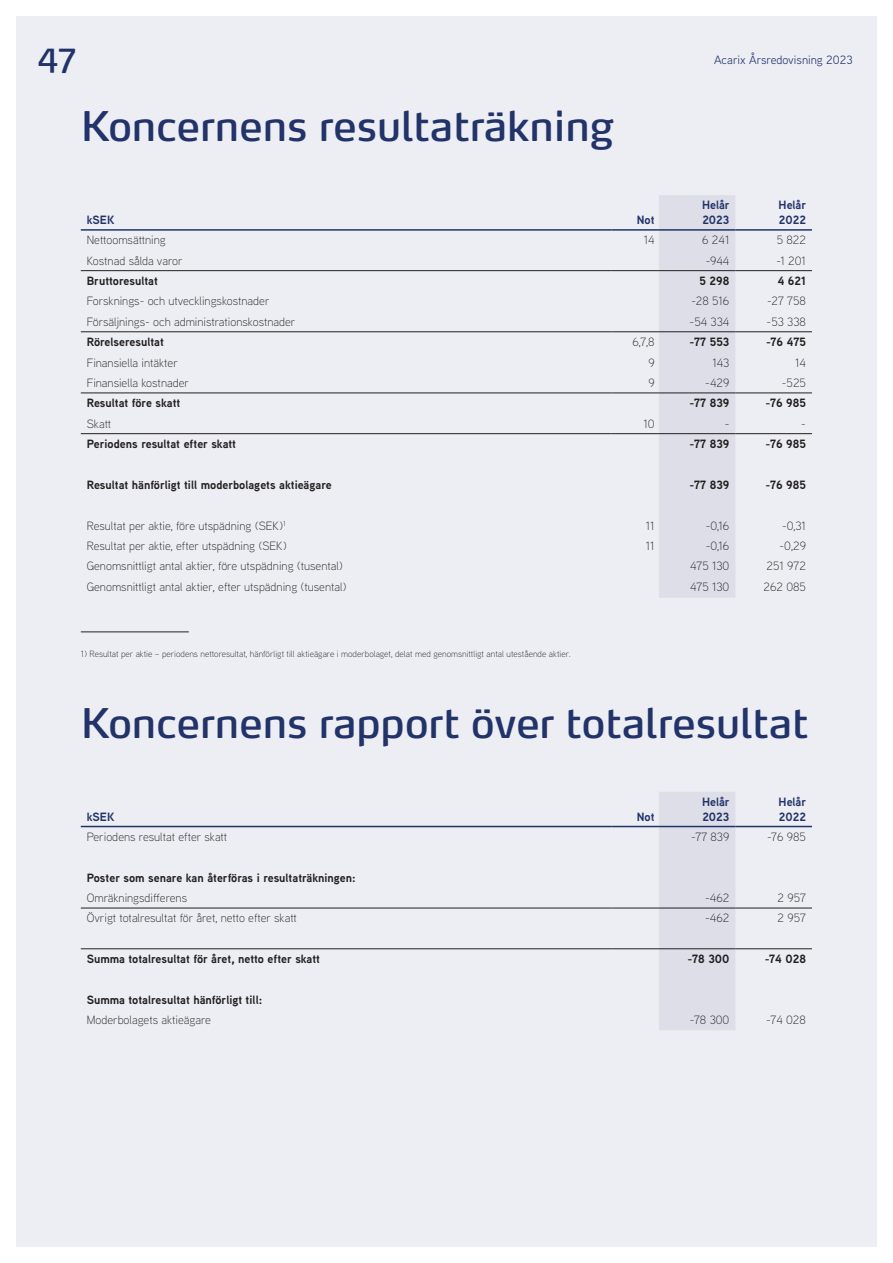
<style>
.page{position:relative;width:893px;height:1263px;background:#fff}
.page>*{position:absolute;margin:0;border:0;box-sizing:border-box;transform-origin:0 0}
.H1_-_Financial{font:40.5px "Max Pro";color:#22336a}
.t1{font:33px "Max Pro";color:#22336a}
.Tabell_Vänster{font:300 12px "Aaux Next";color:#231f20}
.Tabell_Vänster-2{font:700 12px "Aaux Next";color:#231f20}
.Tabell_Höger{font:300 12px "Aaux Next";color:#231f20}
.Tabell_Höger-2{font:700 12px "Aaux Next";color:#231f20}
.Tabell_Höger-3{font:700 12px/14.4px "Aaux Next";color:#22336a}
.t2{font:12px "Aaux Next";color:#22336a}
.Tabell_Vänster-3{font:700 12px "Aaux Next";color:#22336a}
.Not{font:300 9px "Aaux Next";color:#231f20}
</style>
<div class="page">
<div style="left:16px;top:16px;width:861px;height:1231px;background:#edeef3"></div>
<div style="left:659px;top:195px;width:76px;height:403px;background:#dedee8"></div>
<hr style="left:81px;top:270px;width:530px;height:1px;background:#231f20">
<hr style="left:611px;top:270px;width:48px;height:1px;background:#231f20">
<hr style="left:659px;top:270px;width:76px;height:1px;background:#231f20">
<hr style="left:735px;top:270px;width:77px;height:1px;background:#231f20">
<hr style="left:81px;top:331px;width:530px;height:1px;background:#231f20">
<hr style="left:611px;top:331px;width:48px;height:1px;background:#231f20">
<hr style="left:659px;top:331px;width:76px;height:1px;background:#231f20">
<hr style="left:735px;top:331px;width:77px;height:1px;background:#231f20">
<hr style="left:81px;top:393px;width:530px;height:1px;background:#231f20">
<hr style="left:611px;top:393px;width:48px;height:1px;background:#231f20">
<hr style="left:659px;top:393px;width:76px;height:1px;background:#231f20">
<hr style="left:735px;top:393px;width:77px;height:1px;background:#231f20">
<hr style="left:81px;top:433px;width:530px;height:1px;background:#231f20">
<hr style="left:611px;top:433px;width:48px;height:1px;background:#231f20">
<hr style="left:659px;top:433px;width:76px;height:1px;background:#231f20">
<hr style="left:735px;top:433px;width:77px;height:1px;background:#231f20">
<hr style="left:81px;top:229px;width:530px;height:2px;background:#22336a">
<hr style="left:611px;top:229px;width:48px;height:2px;background:#22336a">
<hr style="left:659px;top:229px;width:76px;height:2px;background:#22336a">
<hr style="left:735px;top:229px;width:77px;height:2px;background:#22336a">
<hr style="left:81px;top:632px;width:108px;height:1px;background:#231f20">
<div style="left:659px;top:792px;width:76px;height:238px;background:#dedee8"></div>
<hr style="left:81px;top:826px;width:530px;height:1px;background:#22336a">
<hr style="left:611px;top:826px;width:48px;height:1px;background:#22336a">
<hr style="left:659px;top:826px;width:76px;height:1px;background:#22336a">
<hr style="left:735px;top:826px;width:77px;height:1px;background:#22336a">
<hr style="left:81px;top:908px;width:530px;height:1px;background:#231f20">
<hr style="left:611px;top:908px;width:48px;height:1px;background:#231f20">
<hr style="left:659px;top:908px;width:76px;height:1px;background:#231f20">
<hr style="left:735px;top:908px;width:77px;height:1px;background:#231f20">
<hr style="left:81px;top:948px;width:530px;height:1px;background:#231f20">
<hr style="left:611px;top:948px;width:48px;height:1px;background:#231f20">
<hr style="left:659px;top:948px;width:76px;height:1px;background:#231f20">
<hr style="left:735px;top:948px;width:77px;height:1px;background:#231f20">
<h2 class="t1" style="left:37px;top:25px;width:41px">47</h2>
<p class="t2" style="left:714px;top:52px;width:140px">Acarix Årsredovisning 2023</p>
<p class="H1_-_Financial" style="left:81px;top:92px;width:535px">Koncernens resultaträkning</p>
<p class="Tabell_Vänster-3" style="left:87px;top:211px;width:29px">kSEK</p>
<p class="Tabell_Höger-3" style="left:637px;top:212px;width:19px">Not</p>
<p class="Tabell_Höger-3" style="left:702px;top:198px;width:29px">Helår<br>2023</p>
<p class="Tabell_Höger-3" style="left:779px;top:198px;width:29px">Helår<br>2022</p>
<p class="Tabell_Vänster" style="left:87px;top:232px;width:80px">Nettoomsättning</p>
<p class="Tabell_Höger" style="left:644px;top:232px;width:12px">14</p>
<p class="Tabell_Höger" style="left:702px;top:232px;width:29px">6 241</p>
<p class="Tabell_Höger" style="left:777px;top:232px;width:31px">5 822</p>
<p class="Tabell_Vänster" style="left:87px;top:252px;width:97px">Kostnad sålda varor</p>
<p class="Tabell_Höger" style="left:706px;top:252px;width:25px">-944</p>
<p class="Tabell_Höger" style="left:776px;top:252px;width:31px">-1 201</p>
<p class="Tabell_Vänster-2" style="left:87px;top:272px;width:73px">Bruttoresultat</p>
<p class="Tabell_Höger-2" style="left:699px;top:272px;width:31px">5 298</p>
<p class="Tabell_Höger-2" style="left:778px;top:272px;width:30px">4 621</p>
<p class="Tabell_Vänster" style="left:87px;top:293px;width:184px">Forsknings- och utvecklingskostnader</p>
<p class="Tabell_Höger" style="left:692px;top:293px;width:39px">-28 516</p>
<p class="Tabell_Höger" style="left:767px;top:293px;width:40px">-27 758</p>
<p class="Tabell_Vänster" style="left:87px;top:314px;width:210px">Försäljnings- och administrationskostnader</p>
<p class="Tabell_Höger" style="left:690px;top:314px;width:41px">-54 334</p>
<p class="Tabell_Höger" style="left:767px;top:314px;width:41px">-53 338</p>
<p class="Tabell_Vänster-2" style="left:87px;top:333px;width:79px">Rörelseresultat</p>
<p class="Tabell_Höger" style="left:632px;top:334px;width:24px">6,7,8</p>
<p class="Tabell_Höger-2" style="left:690px;top:333px;width:41px">-77 553</p>
<p class="Tabell_Höger-2" style="left:766px;top:333px;width:41px">-76 475</p>
<p class="Tabell_Vänster" style="left:87px;top:354px;width:93px">Finansiella intäkter</p>
<p class="Tabell_Höger" style="left:648px;top:354px;width:8px">9</p>
<p class="Tabell_Höger" style="left:712px;top:354px;width:19px">143</p>
<p class="Tabell_Höger" style="left:795px;top:354px;width:12px">14</p>
<p class="Tabell_Vänster" style="left:87px;top:375px;width:104px">Finansiella kostnader</p>
<p class="Tabell_Höger" style="left:648px;top:375px;width:8px">9</p>
<p class="Tabell_Höger" style="left:705px;top:375px;width:26px">-429</p>
<p class="Tabell_Höger" style="left:782px;top:375px;width:26px">-525</p>
<p class="Tabell_Vänster-2" style="left:87px;top:395px;width:95px">Resultat före skatt</p>
<p class="Tabell_Höger-2" style="left:690px;top:395px;width:41px">-77 839</p>
<p class="Tabell_Höger-2" style="left:766px;top:395px;width:42px">-76 985</p>
<p class="Tabell_Vänster" style="left:87px;top:415px;width:26px">Skatt</p>
<p class="Tabell_Höger" style="left:643px;top:415px;width:13px">10</p>
<p class="Tabell_Höger" style="left:725px;top:415px;width:6px">-</p>
<p class="Tabell_Höger" style="left:801px;top:415px;width:6px">-</p>
<p class="Tabell_Vänster-2" style="left:87px;top:435px;width:151px">Periodens resultat efter skatt</p>
<p class="Tabell_Höger-2" style="left:690px;top:435px;width:41px">-77 839</p>
<p class="Tabell_Höger-2" style="left:766px;top:435px;width:42px">-76 985</p>
<p class="Tabell_Vänster-2" style="left:87px;top:476px;width:246px">Resultat hänförligt till moderbolagets aktieägare</p>
<p class="Tabell_Höger-2" style="left:690px;top:476px;width:41px">-77 839</p>
<p class="Tabell_Höger-2" style="left:766px;top:476px;width:42px">-76 985</p>
<p class="Tabell_Vänster" style="left:87px;top:517px;width:200px">Resultat per aktie, före utspädning (SEK)<sup>1</sup></p>
<p class="Tabell_Höger" style="left:646px;top:517px;width:10px">11</p>
<p class="Tabell_Höger" style="left:706px;top:517px;width:25px">-0,16</p>
<p class="Tabell_Höger" style="left:782px;top:517px;width:25px">-0,31</p>
<p class="Tabell_Vänster" style="left:87px;top:538px;width:201px">Resultat per aktie, efter utspädning (SEK)</p>
<p class="Tabell_Höger" style="left:646px;top:538px;width:10px">11</p>
<p class="Tabell_Höger" style="left:706px;top:538px;width:25px">-0,16</p>
<p class="Tabell_Höger" style="left:780px;top:538px;width:28px">-0,29</p>
<p class="Tabell_Vänster" style="left:87px;top:558px;width:258px">Genomsnittligt antal aktier, före utspädning (tusental)</p>
<p class="Tabell_Höger" style="left:690px;top:558px;width:41px">475 130</p>
<p class="Tabell_Höger" style="left:767px;top:558px;width:41px">251 972</p>
<p class="Tabell_Vänster" style="left:87px;top:579px;width:261px">Genomsnittligt antal aktier, efter utspädning (tusental)</p>
<p class="Tabell_Höger" style="left:690px;top:579px;width:41px">475 130</p>
<p class="Tabell_Höger" style="left:763px;top:579px;width:44px">262 085</p>
<p class="Not" style="left:81px;top:648px;width:492px">1) Resultat per aktie – periodens nettoresultat, hänförligt till aktieägare i moderbolaget, delat med genomsnittligt antal utestående aktier.</p>
<p class="H1_-_Financial" style="left:81px;top:689px;width:729px">Koncernens rapport över totalresultat</p>
<p class="Tabell_Vänster-3" style="left:87px;top:808px;width:29px">kSEK</p>
<p class="Tabell_Höger-3" style="left:637px;top:809px;width:19px">Not</p>
<p class="Tabell_Höger-3" style="left:702px;top:794px;width:29px">Helår<br>2023</p>
<p class="Tabell_Höger-3" style="left:779px;top:794px;width:29px">Helår<br>2022</p>
<p class="Tabell_Vänster" style="left:87px;top:829px;width:142px">Periodens resultat efter skatt</p>
<p class="Tabell_Höger" style="left:691px;top:829px;width:40px">-77 839</p>
<p class="Tabell_Höger" style="left:767px;top:829px;width:40px">-76 985</p>
<p class="Tabell_Vänster-2" style="left:87px;top:869px;width:270px">Poster som senare kan återföras i resultaträkningen:</p>
<p class="Tabell_Vänster" style="left:87px;top:890px;width:102px">Omräkningsdifferens</p>
<p class="Tabell_Höger" style="left:705px;top:890px;width:26px">-462</p>
<p class="Tabell_Höger" style="left:777px;top:890px;width:30px">2 957</p>
<p class="Tabell_Vänster" style="left:87px;top:910px;width:212px">Övrigt totalresultat för året, netto efter skatt</p>
<p class="Tabell_Höger" style="left:705px;top:910px;width:26px">-462</p>
<p class="Tabell_Höger" style="left:777px;top:910px;width:30px">2 957</p>
<p class="Tabell_Vänster-2" style="left:87px;top:950px;width:235px">Summa totalresultat för året, netto efter skatt</p>
<p class="Tabell_Höger-2" style="left:688px;top:950px;width:43px">-78 300</p>
<p class="Tabell_Höger-2" style="left:765px;top:950px;width:43px">-74 028</p>
<p class="Tabell_Vänster-2" style="left:87px;top:991px;width:177px">Summa totalresultat hänförligt till:</p>
<p class="Tabell_Vänster" style="left:87px;top:1012px;width:126px">Moderbolagets aktieägare</p>
<p class="Tabell_Höger" style="left:690px;top:1012px;width:41px">-78 300</p>
<p class="Tabell_Höger" style="left:766px;top:1012px;width:41px">-74 028</p>
</div>
